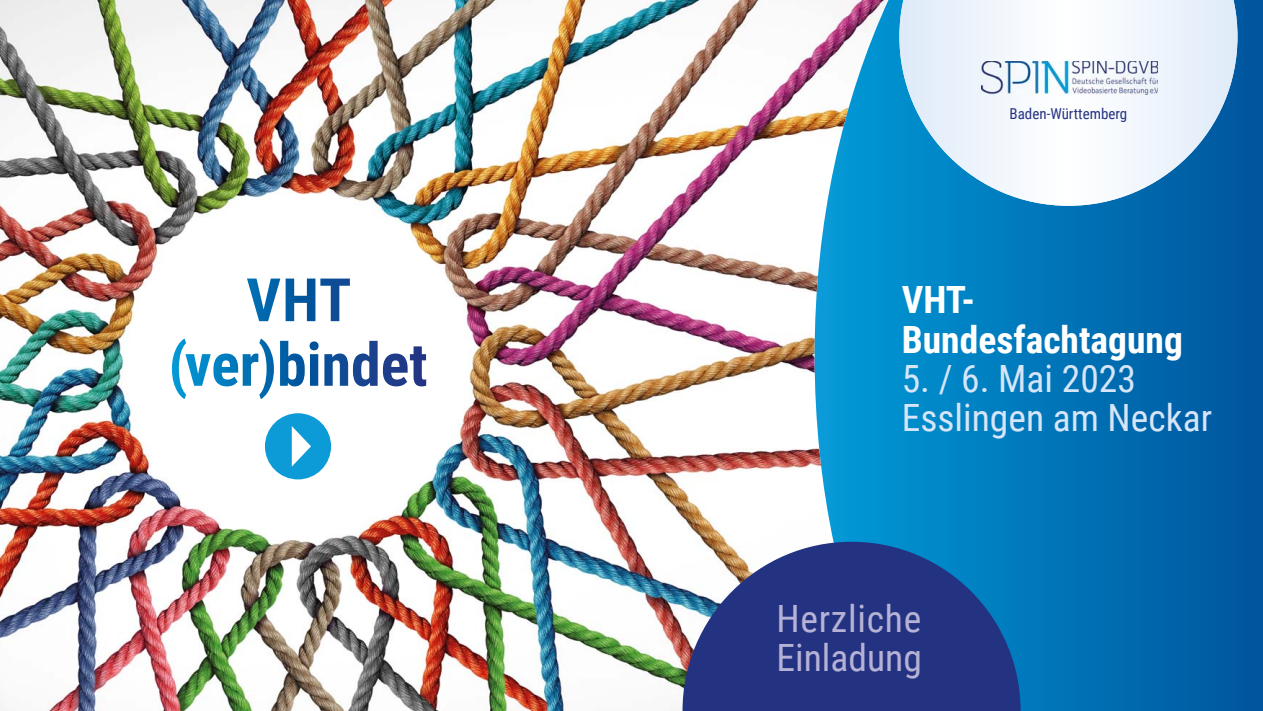
<style>
.page{position:relative;width:1263px;height:711px;background:#fff}
.page>*{position:absolute;margin:0;border:0;box-sizing:border-box;transform-origin:0 0}
.t1{font:37.5px/39.2px "Roboto Condensed";color:#d6e5f7}
.t2{font:700 37.5px/39.2px "Roboto Condensed";color:#fff}
.t3{font:37.5px/39.2px "Roboto Condensed";letter-spacing:.01em;color:#b6b2d5}
.t4{font:15px "Roboto Condensed";color:#243282}
</style>
<div class="page">
<img style="left:0;top:0;width:815px;height:710px">
<div style="left:129px;top:196px;width:338px;height:338px;background:#fff;border-radius:50%"></div>
<svg style="left:815px;top:0;width:448px;height:710px;background:#0a78b9"></svg>
<svg style="left:247px;top:278px;width:103px;height:43px"></svg>
<svg style="left:172px;top:338px;width:254px;height:61px"></svg>
<div style="left:265px;top:413px;width:66px;height:66px;background:#0d9bd8;border-radius:50%"></div>
<svg style="left:292px;top:426px;width:19px;height:40px"></svg>
<svg style="left:682px;top:541px;width:338px;height:169px;background:#344d91"></svg>
<svg style="left:899px;top:0;width:338px;height:206px"></svg>
<img style="left:981px;top:61px;width:177px;height:34px">
<p class="t4" style="left:1009px;top:105px;width:119px">Baden-Württemberg</p>
<p class="t2" style="left:902px;top:281px;width:283px">VHT-<br>Bundesfachtagung</p>
<p class="t1" style="left:902px;top:359px;width:312px">5. / 6. Mai 2023<br>Esslingen am Neckar</p>
<p class="t3" style="left:776px;top:599px;width:147px">Herzliche<br>Einladung</p>
</div>
